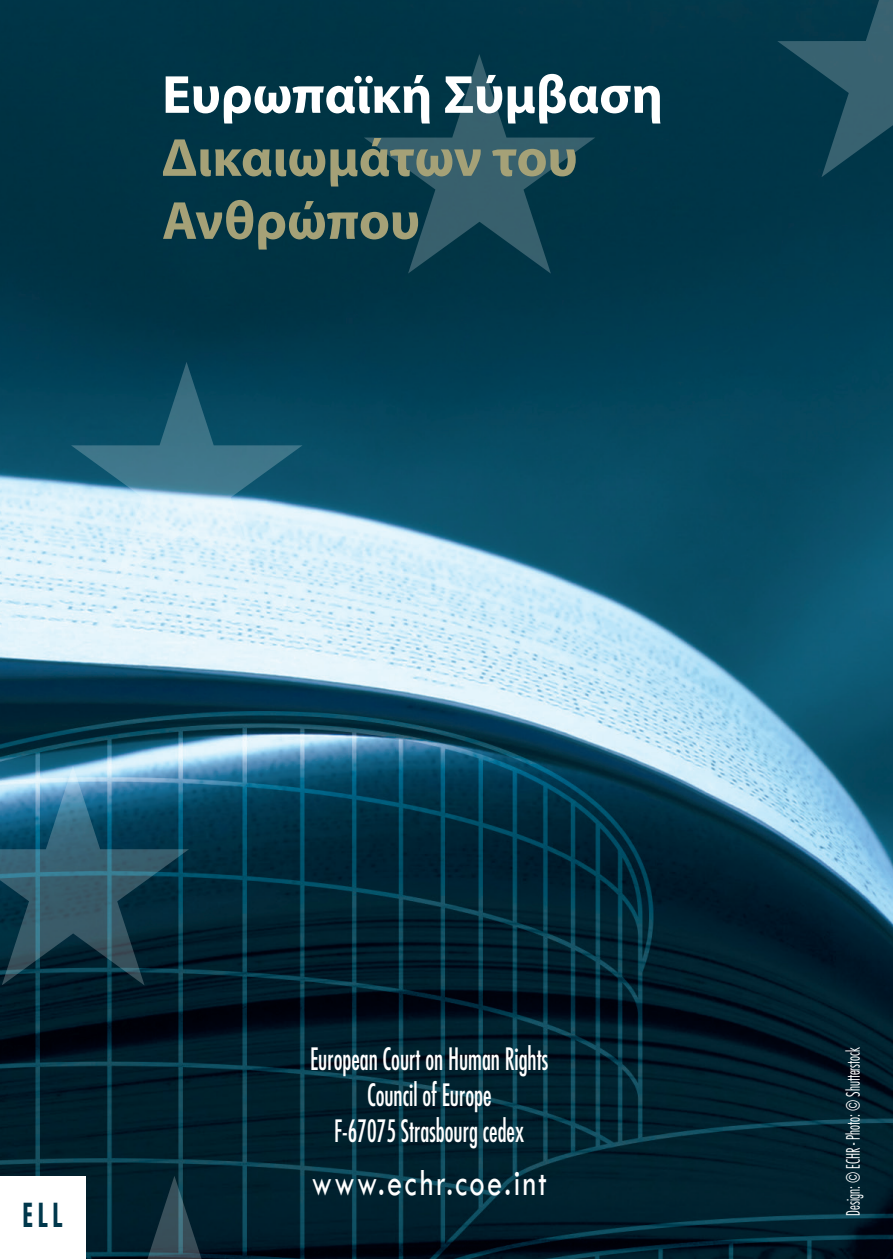
<style>
.page{position:relative;width:893px;height:1259px;background:#fff}
.page>*{position:absolute;margin:0;border:0;box-sizing:border-box;transform-origin:0 0}
.t1{font:700 54px/63px "Myriad Pro";color:#a5a177}
.t2{font:39px "Tw Cen";letter-spacing:.08em;color:#fff;scale:.78 1}
.t3{font:700 condensed 36px "Myriad Pro";color:#01384c;scale:.78 1}
.t4{font:condensed 30px "Futura Std";color:#fff;scale:.78 1}
.t5{font:300 condensed 18px "Futura Std";color:#fff;scale:.78 1}
.s1{color:#fff}
</style>
<div class="page">
<img style="left:0;top:0;width:893px;height:1259px">
<svg style="left:59px;top:1175px;width:231px;height:84px;background:#092734"></svg>
<svg style="left:0;top:765px;width:189px;height:220px;background:#2a586d"></svg>
<svg style="left:71px;top:362px;width:232px;height:219px;background:#6694a6"></svg>
<svg style="left:364px;top:54px;width:231px;height:220px;background:#124252"></svg>
<svg style="left:777px;top:0;width:116px;height:177px;background:#164758"></svg>
<div style="left:0;top:1176px;width:85px;height:83px;background:#fff"></div>
<p class="t1" style="left:162px;top:61px;width:503px"><span class="s1">Ευρωπαϊκή Σύμβαση<br></span>Δικαιωμάτων του<br>Ανθρώπου</p>
<p class="t3" style="left:22px;top:1193px;width:54px">ELL</p>
<p class="t4" style="left:310px;top:1041px;width:307px">European Court on Human Rights</p>
<p class="t4" style="left:367px;top:1077px;width:161px">Council of Europe</p>
<p class="t4" style="left:334px;top:1113px;width:245px">F-67075 Strasbourg cedex</p>
<p class="t2" style="left:312px;top:1159px;width:303px">www.echr.coe.int</p>
<p class="t5" style="left:842px;top:1215px;width:218px;rotate:-90deg">Design: © ECHR - Photo: © Shutterstock</p>
</div>
